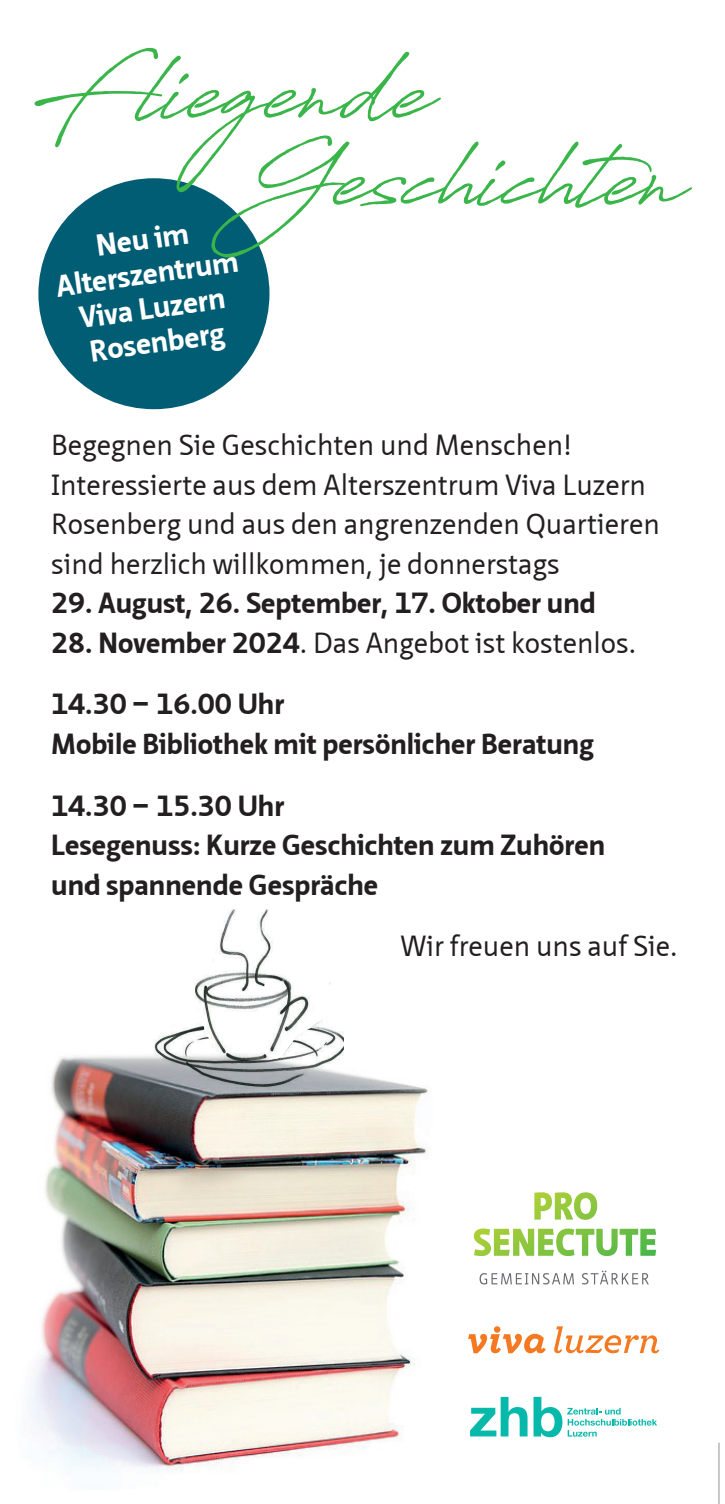
<style>
.page{position:relative;width:725px;height:1504px;background:#fff}
.page>*{position:absolute;margin:0;border:0;box-sizing:border-box;transform-origin:0 0}
.t1{font:97.65px/87px "Antro Vectra Bolder";color:#3ab54a}
.t2{font:700 29.57px/34.5px "Neue Sans Pro";color:#fff;text-align:center}
.t3{font:700 28.35px/61.8px "Neue Sans Pro";color:#231f20}
.t4{font:28.35px/39.6px "Neue Sans Pro";color:#231f20}
.s1{font-weight:400}
.s2{font-family:"Arial Nova"}
</style>
<div class="page">
<div style="left:38px;top:178px;width:231px;height:231px;background:#005d73;border-radius:50%"></div>
<img style="left:27px;top:1032px;width:401px;height:441px">
<svg style="left:474px;top:1229px;width:183px;height:56px"></svg>
<svg style="left:479px;top:1272px;width:94px;height:12px"></svg>
<svg style="left:581px;top:1270px;width:67px;height:14px"></svg>
<svg style="left:473px;top:1192px;width:182px;height:63px"></svg>
<svg style="left:493px;top:1325px;width:7px;height:7px"></svg>
<svg style="left:468px;top:1333px;width:77px;height:19px"></svg>
<svg style="left:554px;top:1326px;width:105px;height:27px"></svg>
<svg style="left:470px;top:1396px;width:57px;height:40px"></svg>
<svg style="left:533px;top:1396px;width:123px;height:40px"></svg>
<img style="left:151px;top:982px;width:192px;height:116px">
<svg style="left:316px;top:982px;width:10px;height:78px"></svg>
<img style="left:190px;top:909px;width:126px;height:163px">
<hr style="left:718px;top:1442px;width:1px;height:61px;background:#919396">
<h1 class="t1" style="left:234px;top:37px;width:450px;text-indent:-209px">Fliegende<br>Geschichten</h1>
<p class="t2" style="left:49px;top:235px;width:185px;rotate:-8deg">Neu im<br>Alterszentrum<br>Viva Luzern<br>Rosenberg</p>
<p class="t4" style="left:51px;top:425px;width:609px">Begegnen Sie Geschichten und Menschen!<br>Interessierte aus dem Alterszentrum Viva Luzern Rosenberg und aus den angrenzenden Quartieren sind herzlich willkommen, je donnerstags</p>
<p class="t3" style="left:51px;top:572px;width:546px">29. August, 26. September, 17. Oktober und</p>
<p class="t3" style="left:51px;top:611px;width:586px">28. November 2024<span class="s1">. Das Angebot ist kostenlos.<br></span>14.30 <span class="s2">-</span> 16.00 Uhr</p>
<p class="t3" style="left:51px;top:712px;width:544px">Mobile Bibliothek mit persönlicher Beratung<br>14.30 <span class="s2">-</span> 15.30 Uhr</p>
<p class="t3" style="left:51px;top:824px;width:555px;line-height:39.6px">Lesegenuss: Kurze Geschichten zum Zuhören und spannende Gespräche</p>
<p class="t4" style="left:400px;top:926px;width:278px">Wir freuen uns auf Sie.</p>
</div>
